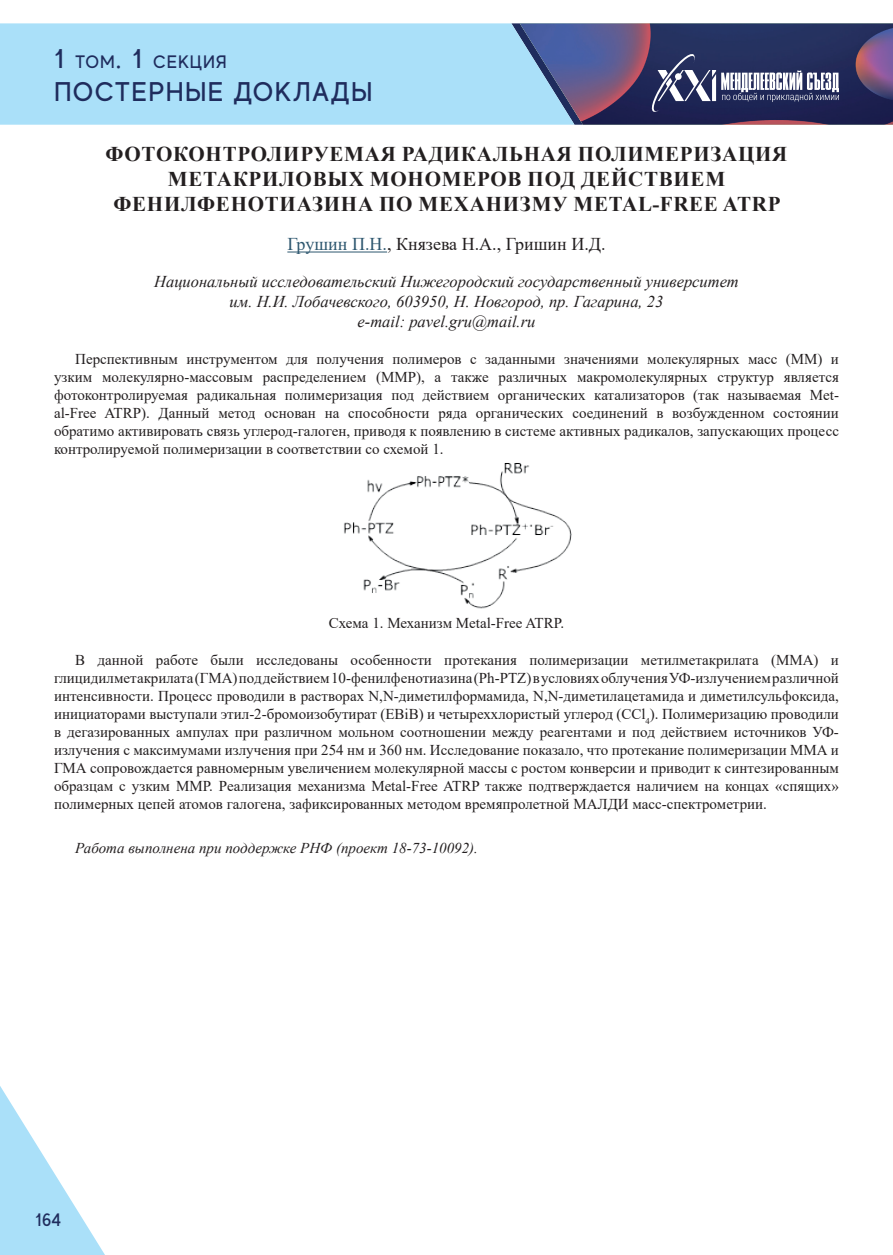
<style>
.page{position:relative;width:893px;height:1255px;background:#fff}
.page>*{position:absolute;margin:0;border:0;box-sizing:border-box;transform-origin:0 0}
.t1{font:500 27px "MADE Evolve Sans";letter-spacing:.05em;color:#1f2c5d}
.t2{font:700 21px/25.2px "Times New Roman";letter-spacing:.035em;color:#231f20;text-align:center}
.t3{font:18px "Times New Roman";color:#231f20}
.t4{font:500 18px "MADE Evolve Sans";letter-spacing:.05em;color:#1f2c5d}
.t5{font:italic 16.5px/19.8px "Times New Roman";color:#231f20;text-align:center}
.t6{font:15px/18px "Times New Roman";color:#231f20;text-align:justify}
.t7{font:italic 15px "Times New Roman";color:#231f20}
.s1{font-size:27px}
.s2{color:#2e576f}
</style>
<div class="page">
<div style="left:0;top:23px;width:511px;height:102px;background:#aae0f9"></div>
<svg style="left:0;top:1086px;width:105px;height:168px"></svg>
<svg style="left:511px;top:23px;width:382px;height:102px;background:#51557f"></svg>
<hr style="left:287px;top:251px;width:100px;height:1px;background:#2e576f">
<img style="left:344px;top:463px;width:228px;height:146px">
<p class="t4" style="left:54px;top:51px;width:174px"><span class="s1">1</span> ТОМ<span class="s1">. 1</span> СЕКЦИЯ</p>
<h1 class="t1" style="left:54px;top:74px;width:320px">ПОСТЕРНЫЕ ДОКЛАДЫ</h1>
<h2 class="t2" style="left:105px;top:141px;width:683px">ФОТОКОНТРОЛИРУЕМАЯ РАДИКАЛЬНАЯ ПОЛИМЕРИЗАЦИЯ<br>МЕТАКРИЛОВЫХ МОНОМЕРОВ ПОД ДЕЙСТВИЕМ<br>ФЕНИЛФЕНОТИАЗИНА ПО МЕХАНИЗМУ METAL-FREE ATRP</h2>
<p class="t3" style="left:287px;top:231px;width:320px"><span class="s2">Грушин П.Н.</span>, Князева Н.А., Гришин И.Д.</p>
<p class="t5" style="left:154px;top:271px;width:586px">Национальный исследовательский Нижегородский государственный университет им. Н.И. Лобачевского, 603950, Н. Новгород, пр. Гагарина, 23<br>e-mail: pavel.gru@mail.ru</p>
<p class="t6" style="left:54px;top:350px;width:786px;text-indent:21px">Перспективным инструментом для получения полимеров с заданными значениями молекулярных масс (ММ) и узким молекулярно-массовым распределением (ММР), а также различных макромолекулярных структур является фотоконтролируемая радикальная полимеризация под действием органических катализаторов (так называемая Met&shy;al-Free ATRP). Данный метод основан на способности ряда органических соединений в возбужденном состоянии обратимо активировать связь углерод-галоген, приводя к появлению в системе активных радикалов, запускающих процесс контролируемой полимеризации в соответствии со схемой 1.</p>
<p class="t6" style="left:329px;top:614px;width:237px">Схема 1. Механизм Metal-Free ATRP.</p>
<p class="t6" style="left:54px;top:650px;width:786px;text-indent:21px">В данной работе были исследованы особенности протекания полимеризации метилметакрилата (ММА) и глицидилметакрилата (ГМА) под действием 10-фенилфенотиазина (Ph-PTZ) в условиях облучения УФ-излучением различной интенсивности. Процесс проводили в растворах N,N-диметилформамида, N,N-диметилацетамида и диметилсульфоксида, инициаторами выступали этил-2-бромоизобутират (EBiB) и четыреххлористый углерод (CCl<sub>4</sub>). Полимеризацию проводили в дегазированных ампулах при различном мольном соотношении между реагентами и под действием источников УФ&shy;излучения с максимумами излучения при 254 нм и 360 нм. Исследование показало, что протекание полимеризации ММА и ГМА сопровождается равномерным увеличением молекулярной массы с ростом конверсии и приводит к синтезированным образцам с узким ММР. Реализация механизма Metal-Free ATRP также подтверждается наличием на концах «спящих» полимерных цепей атомов галогена, зафиксированных методом времяпролетной МАЛДИ масс-спектрометрии.</p>
<p class="t7" style="left:75px;top:837px;width:404px">Работа выполнена при поддержке РНФ (проект 18-73-10092).</p>
<p class="t4" style="left:35px;top:1208px;width:27px">164</p>
</div>
